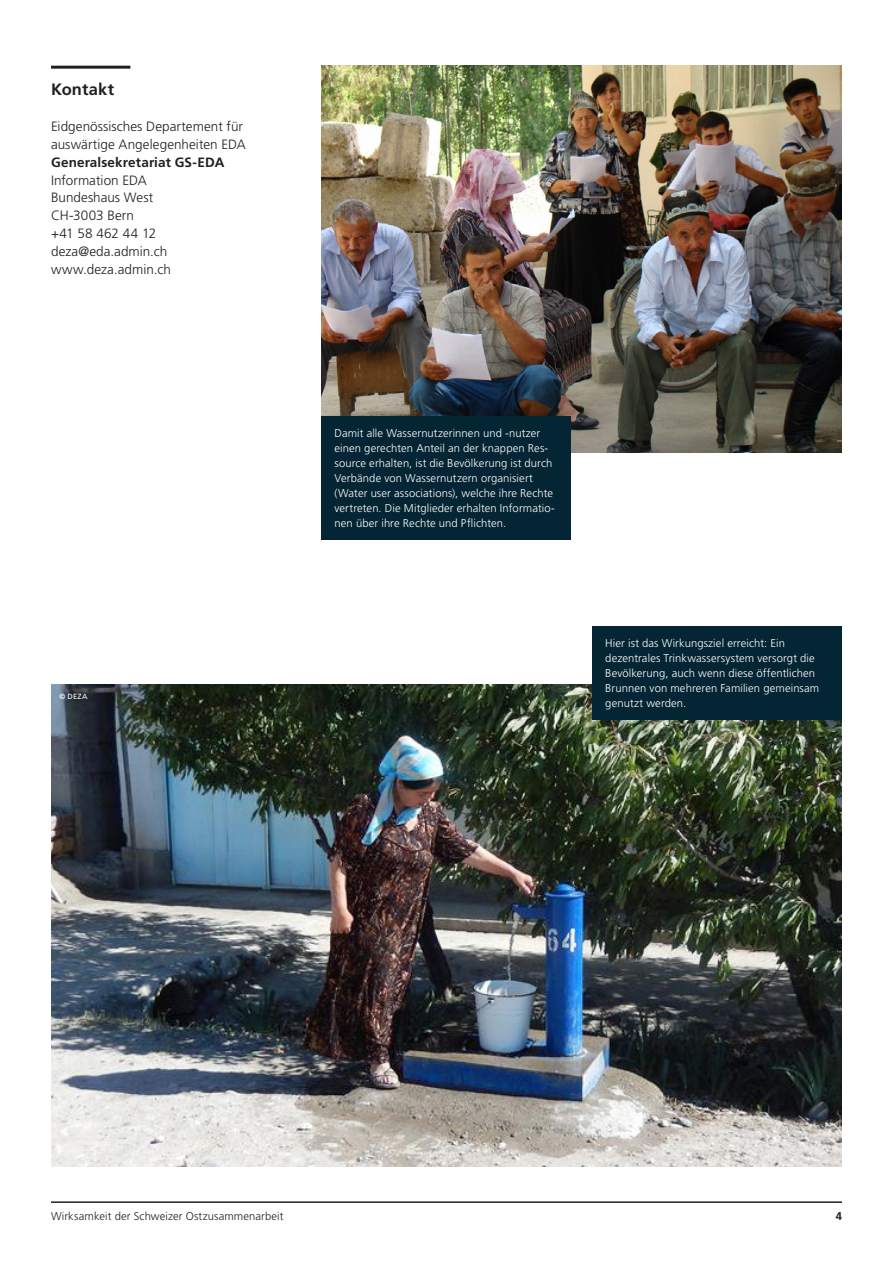
<style>
.page{position:relative;width:893px;height:1263px;background:#fff}
.page>*{position:absolute;margin:0;border:0;box-sizing:border-box;transform-origin:0 0}
.Titel_Linie{font:700 16.5px "Frutiger LT Pro";letter-spacing:.01em;color:#231f20}
.Lauftext_Left{font:300 13.5px/17.9px "Frutiger LT Pro";letter-spacing:.005em;color:#231f20}
.Lauftext_Left-2{font:700 13.5px "Frutiger LT Pro";letter-spacing:.01em;color:#231f20}
.Bildlegende{font:300 11.25px/15px "Frutiger LT Pro";letter-spacing:.01em;color:#fff}
.t1{font:300 11.25px "Frutiger LT Pro";letter-spacing:.01em;color:#231f20}
.Lauftext{font:700 11.25px "Frutiger LT Pro";color:#231f20}
.Bildlegende-2{font:7.5px "Frutiger LT Pro";color:#fff}
</style>
<div class="page">
<hr style="left:51px;top:1201px;width:791px;height:2px;background:#231f20">
<img style="left:51px;top:684px;width:791px;height:482px">
<hr style="left:51px;top:66px;width:79px;height:3px;background:#231f20">
<div style="left:592px;top:627px;width:250px;height:93px;background:#042533"></div>
<img style="left:322px;top:65px;width:520px;height:387px">
<div style="left:322px;top:417px;width:249px;height:123px;background:#042533"></div>
<p class="Titel_Linie" style="left:51px;top:80px;width:65px">Kontakt</p>
<p class="Lauftext_Left" style="left:51px;top:117px;width:196px">Eidgenössisches Departement für auswärtige Angelegenheiten EDA</p>
<p class="Lauftext_Left-2" style="left:51px;top:154px;width:175px">Generalsekretariat GS-EDA</p>
<p class="Lauftext_Left" style="left:51px;top:171px;width:97px">Information EDA</p>
<p class="Lauftext_Left" style="left:51px;top:189px;width:104px">Bundeshaus West</p>
<p class="Lauftext_Left" style="left:51px;top:207px;width:121px">CH-3003 Bern<br>+41 58 462 44 12 deza@eda.admin.ch www.deza.admin.ch</p>
<p class="Bildlegende-2" style="left:60px;top:692px;width:30px">© DEZA</p>
<p class="Bildlegende" style="left:334px;top:426px;width:222px">Damit alle Wassernutzerinnen und -nutzer einen gerechten Anteil an der knappen Res&shy;source erhalten, ist die Bevölkerung ist durch Verbände von Wassernutzern organisiert (Water user associations), welche ihre Rechte vertreten. Die Mitglieder erhalten Informatio&shy;nen über ihre Rechte und Pflichten.</p>
<p class="Bildlegende" style="left:605px;top:636px;width:216px">Hier ist das Wirkungsziel erreicht: Ein dezentrales Trinkwassersystem versorgt die Bevölkerung, auch wenn diese öffentlichen Brunnen von mehreren Familien gemeinsam genutzt werden.</p>
<p class="t1" style="left:51px;top:1209px;width:234px">Wirksamkeit der Schweizer Ostzusammenarbeit</p>
<p class="Lauftext" style="left:836px;top:1209px;width:8px">4</p>
</div>
